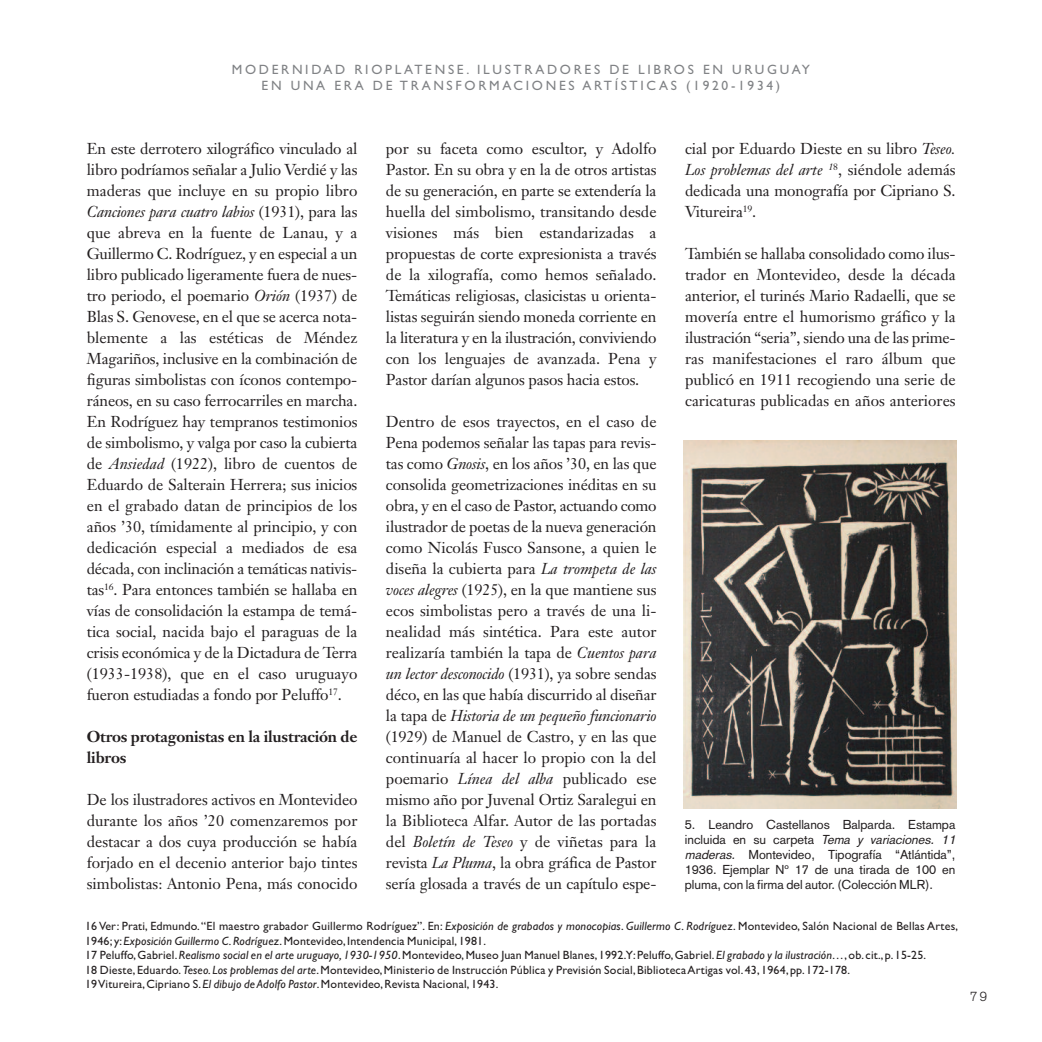
<style>
.page{position:relative;width:1042px;height:1042px;background:#fff}
.page>*{position:absolute;margin:0;border:0;box-sizing:border-box;transform-origin:0 0}
.t1{font:15.6px/21px "Janson Text";letter-spacing:-.01em;color:#231f20;text-align:justify}
.t2{font:700 15.6px/21px "Janson Text";letter-spacing:-.01em;color:#231f20}
.t3{font:13.5px/16.2px "Gill Sans";letter-spacing:.2em;color:#808285;text-align:center}
.t4{font:300 12.9px "Akzidenz Grotesk";color:#231f20}
.t5{font:12.75px/15px "Akzidenz Grotesk";color:#231f20}
.t6{font:12px/14.4px "Gill Sans";letter-spacing:.015em;color:#231f20}
.s1{font-style:italic}
</style>
<div class="page">
<img style="left:683px;top:440px;width:274px;height:368px">
<p class="t3" style="left:232px;top:61px;width:580px">MODERNIDAD RIOPLATENSE. ILUSTRADORES DE LIBROS EN URUGUAY<br>EN UNA ERA DE TRANSFORMACIONES ARTÍSTICAS (1920-1934)</p>
<p class="t1" style="left:87px;top:139px;width:272px">En este derrotero xilográfico vinculado al libro podríamos señalar a Julio Verdié y las maderas que incluye en su propio libro <span class="s1">Canciones para cuatro labios</span> (1931), para las que abreva en la fuente de Lanau, y a Guillermo C. Rodríguez, y en especial a un libro publicado ligeramente fuera de nues&shy;tro periodo, el poemario <span class="s1">Orión</span> (1937) de Blas S. Genovese, en el que se acerca nota&shy;blemente a las estéticas de Méndez Magariños, inclusive en la combinación de figuras simbolistas con íconos contempo&shy;ráneos, en su caso ferrocarriles en marcha.<br>En Rodríguez hay tempranos testimonios de simbolismo, y valga por caso la cubierta de <span class="s1">Ansiedad</span> (1922), libro de cuentos de Eduardo de Salterain Herrera; sus inicios en el grabado datan de principios de los años ’30, tímidamente al principio, y con dedicación especial a mediados de esa década, con inclinación a temáticas nativis&shy;tas<sup>16</sup>. Para entonces también se hallaba en vías de consolidación la estampa de temá&shy;tica social, nacida bajo el paraguas de la crisis económica y de la Dictadura de Terra (1933-1938), que en el caso uruguayo fueron estudiadas a fondo por Peluffo<sup>17</sup>.</p>
<p class="t2" style="left:87px;top:727px;width:272px">Otros protagonistas en la ilustración de libros</p>
<p class="t1" style="left:87px;top:790px;width:272px">De los ilustradores activos en Montevideo durante los años ’20 comenzaremos por destacar a dos cuya producción se había forjado en el decenio anterior bajo tintes simbolistas: Antonio Pena, más conocido</p>
<p class="t1" style="left:386px;top:139px;width:272px">por su faceta como escultor, y Adolfo Pastor. En su obra y en la de otros artistas de su generación, en parte se extendería la huella del simbolismo, transitando desde visiones más bien estandarizadas a propuestas de corte expresionista a través de la xilografía, como hemos señalado.<br>Temáticas religiosas, clasicistas u orienta&shy;listas seguirán siendo moneda corriente en la literatura y en la ilustración, conviviendo con los lenguajes de avanzada. Pena y Pastor darían algunos pasos hacia estos.</p>
<p class="t1" style="left:386px;top:412px;width:272px">Dentro de esos trayectos, en el caso de Pena podemos señalar las tapas para revis&shy;tas como <span class="s1">Gnosis</span>, en los años ’30, en las que consolida geometrizaciones inéditas en su obra, y en el caso de Pastor, actuando como ilustrador de poetas de la nueva generación como Nicolás Fusco Sansone, a quien le diseña la cubierta para <span class="s1">La trompeta de las voces alegres</span> (1925), en la que mantiene sus ecos simbolistas pero a través de una li&shy;nealidad más sintética. Para este autor realizaría también la tapa de <span class="s1">Cuentos para un lector desconocido</span> (1931), ya sobre sendas déco, en las que había discurrido al diseñar la tapa de <span class="s1">Historia de un pequeño funcionario </span>(1929) de Manuel de Castro, y en las que continuaría al hacer lo propio con la del poemario <span class="s1">Línea del alba</span> publicado ese mismo año por Juvenal Ortiz Saralegui en la Biblioteca Alfar. Autor de las portadas del <span class="s1">Boletín de Teseo</span> y de viñetas para la revista <span class="s1">La Pluma</span>, la obra gráfica de Pastor sería glosada a través de un capítulo espe-</p>
<p class="t1" style="left:685px;top:139px;width:272px">cial por Eduardo Dieste en su libro <span class="s1">Teseo.<br>Los problemas del arte</span> <sup>1</sup><sup>8</sup>, siéndole además dedicada una monografía por Cipriano S.<br>Vitureira<sup>19</sup>.</p>
<p class="t1" style="left:685px;top:244px;width:272px">También se hallaba consolidado como ilus&shy;trador en Montevideo, desde la década anterior, el turinés Mario Radaelli, que se movería entre el humorismo gráfico y la ilustración “seria”, siendo una de las prime&shy;ras manifestaciones el raro álbum que publicó en 1911 recogiendo una serie de caricaturas publicadas en años anteriores</p>
<p class="t5" style="left:685px;top:818px;width:275px">5. Leandro Castellanos Balparda. Estampa incluida en su carpeta <span class="s1">Tema y variaciones. 11 maderas.</span> Montevideo, Tipografía “Atlántida”, 1936. Ejemplar Nº 17 de una tirada de 100 en pluma, con la firma del autor. (Colección MLR).</p>
<p class="t6" style="left:85px;top:919px;width:874px">16 Ver: Prati, Edmundo.“El maestro grabador Guillermo Rodríguez”. En: <span class="s1">Exposición de grabados y monocopias</span>. <span class="s1">Guillermo C. Rodríguez</span>. Montevideo, Salón Nacional de Bellas Artes, 1946;y:<span class="s1">Exposición Guillermo C.Rodríguez</span>.Montevideo,Intendencia Municipal,1981.<br>17 Peluffo,Gabriel.<span class="s1">Realismo social en el arte uruguayo,1930-1950</span>.Montevideo,Museo Juan Manuel Blanes,1992.Y:Peluffo,Gabriel.<span class="s1">El grabado y la ilustración…</span>,ob.cit.,p.15-25.<br>18 Dieste,Eduardo.<span class="s1">Teseo.Los problemas del arte</span>.Montevideo,Ministerio de Instrucción Pública y Previsión Social,BibliotecaArtigas vol.43,1964,pp.172-178.<br>19Vitureira,Cipriano S.<span class="s1">El dibujo de Adolfo Pastor</span>.Montevideo,Revista Nacional,1943.</p>
<p class="t4" style="left:970px;top:992px;width:18px">79</p>
</div>
